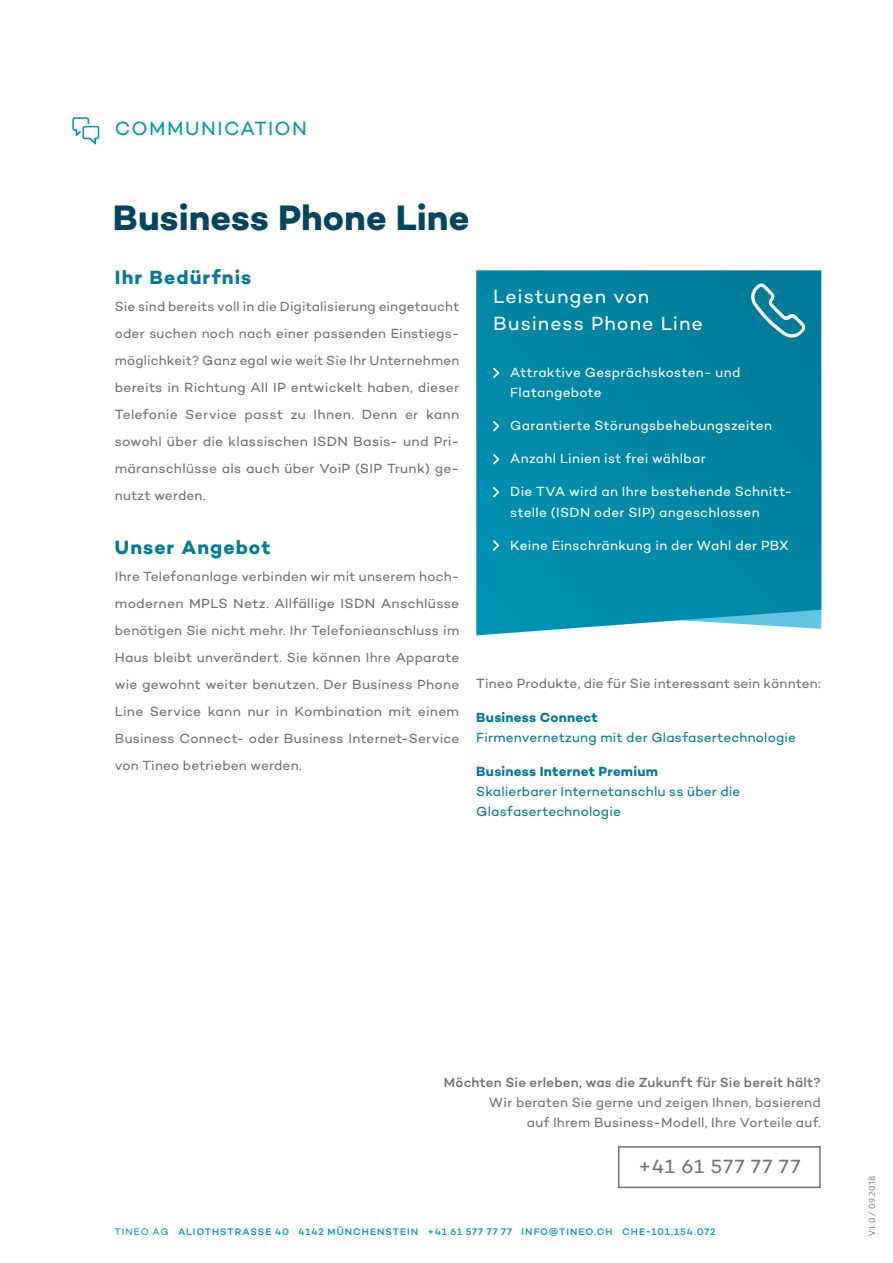
<style>
.page{position:relative;width:893px;height:1263px;background:#fff}
.page>*{position:absolute;margin:0;border:0;box-sizing:border-box;transform-origin:0 0}
.t1{font:700 36px "Campton";color:#004660}
.t2{font:19.5px/27px "Campton";letter-spacing:.05em;color:#fff}
.t3{font:700 19.5px "Campton";letter-spacing:.055em;color:#007b98}
.t4{font:19.5px "Campton";letter-spacing:.065em;color:#0096b8}
.t5{font:19.5px "Campton";letter-spacing:.065em;color:#707172}
.t6{font:13.5px/27px "Campton";letter-spacing:.015em;color:#707172;text-align:justify}
.t7{font:13.5px/20.2px "Campton";letter-spacing:.025em;color:#fff}
.t8{font:13.5px/20.2px "Campton";letter-spacing:.015em;color:#007b98}
.t9{font:500 13.5px "Campton";letter-spacing:.015em;color:#707172}
.t10{font:700 13.5px "Campton";letter-spacing:.015em;color:#007b98}
.t11{font:500 9.75px "Campton";letter-spacing:.095em;color:#0096b8}
.t12{font:9px "Glober";letter-spacing:.045em;color:#707172}
.s1{font-weight:400}
</style>
<div class="page">
<svg style="left:476px;top:270px;width:345px;height:365px;background:#088aa8"></svg>
<svg style="left:493px;top:367px;width:7px;height:12px"></svg>
<svg style="left:493px;top:420px;width:7px;height:12px"></svg>
<svg style="left:493px;top:453px;width:7px;height:12px"></svg>
<svg style="left:493px;top:486px;width:7px;height:12px"></svg>
<svg style="left:493px;top:540px;width:7px;height:11px"></svg>
<svg style="left:751px;top:284px;width:54px;height:54px;background:#2e93ab"></svg>
<svg style="left:72px;top:117px;width:27px;height:27px"></svg>
<div style="left:618px;top:1146px;width:203px;height:42px;border:2px solid #707172"></div>
<h2 class="t4" style="left:115px;top:116px;width:194px">COMMUNICATION</h2>
<h1 class="t1" style="left:113px;top:194px;width:358px">Business Phone Line</h1>
<h2 class="t3" style="left:115px;top:264px;width:138px">Ihr Bedürfnis</h2>
<p class="t6" style="left:115px;top:292px;width:346px">Sie sind bereits voll in die Digitalisierung eingetaucht oder suchen noch nach einer passenden Einstiegs&shy;möglichkeit? Ganz egal wie weit Sie Ihr Unternehmen bereits in Richtung All IP entwickelt haben, dieser Telefonie Service passt zu Ihnen. Denn er kann sowohl über die klassischen ISDN Basis- und Pri&shy;märanschlüsse als auch über VoiP (SIP Trunk) ge&shy;nutzt werden.</p>
<h2 class="t3" style="left:115px;top:534px;width:157px">Unser Angebot</h2>
<p class="t6" style="left:115px;top:562px;width:346px">Ihre Telefonanlage verbinden wir mit unserem hoch&shy;modernen MPLS Netz. Allfällige ISDN Anschlüsse benötigen Sie nicht mehr. Ihr Telefonieanschluss im Haus bleibt unverändert. Sie können Ihre Apparate wie gewohnt weiter benutzen. Der Business Phone Line Service kann nur in Kombination mit einem Business Connect- oder Business Internet-Service von Tineo betrieben werden.</p>
<h2 class="t2" style="left:493px;top:282px;width:211px">Leistungen von<br>Business Phone Line</h2>
<p class="t7" style="left:510px;top:362px;width:232px">Attraktive Gesprächskosten- und<br>Flatangebote</p>
<p class="t7" style="left:510px;top:415px;width:263px">Garantierte Störungsbehebungszeiten</p>
<p class="t7" style="left:510px;top:448px;width:197px">Anzahl Linien ist frei wählbar</p>
<p class="t7" style="left:510px;top:481px;width:283px">Die TVA wird an Ihre bestehende Schnitt&shy;stelle (ISDN oder SIP) angeschlossen</p>
<p class="t7" style="left:510px;top:535px;width:280px">Keine Einschränkung in der Wahl der PBX</p>
<p class="t6" style="left:476px;top:670px;width:346px">Tineo Produkte, die für Sie interessant sein könnten:</p>
<p class="t10" style="left:476px;top:709px;width:123px">Business Connect</p>
<p class="t8" style="left:476px;top:727px;width:321px">Firmenvernetzung mit der Glasfasertechnologie</p>
<p class="t10" style="left:476px;top:763px;width:183px">Business Internet Premium</p>
<p class="t8" style="left:476px;top:781px;width:266px">Skalierbarer Internetanschlu ss über die<br>Glasfasertechnologie</p>
<p class="t9" style="left:444px;top:1073px;width:378px">Möchten Sie erleben, was die Zukunft für Sie bereit hält?</p>
<p class="t6" style="left:489px;top:1092px;width:333px;line-height:20.2px;text-align:right">Wir beraten Sie gerne und zeigen Ihnen, basierend auf Ihrem Business-Modell, Ihre Vorteile auf.</p>
<h2 class="t5" style="left:638px;top:1154px;width:164px">+41 61 577 77 77</h2>
<p class="t11" style="left:115px;top:1226px;width:602px"><span class="s1">TINEO AG</span> ALIOTHSTRASSE 40 4142 MÜNCHENSTEIN +41 61 577 77 77 INFO@TINEO.CH CHE-101.154.072</p>
<p class="t12" style="left:866px;top:1236px;width:62px;rotate:-90deg">V1.0 / 09.2018</p>
</div>
